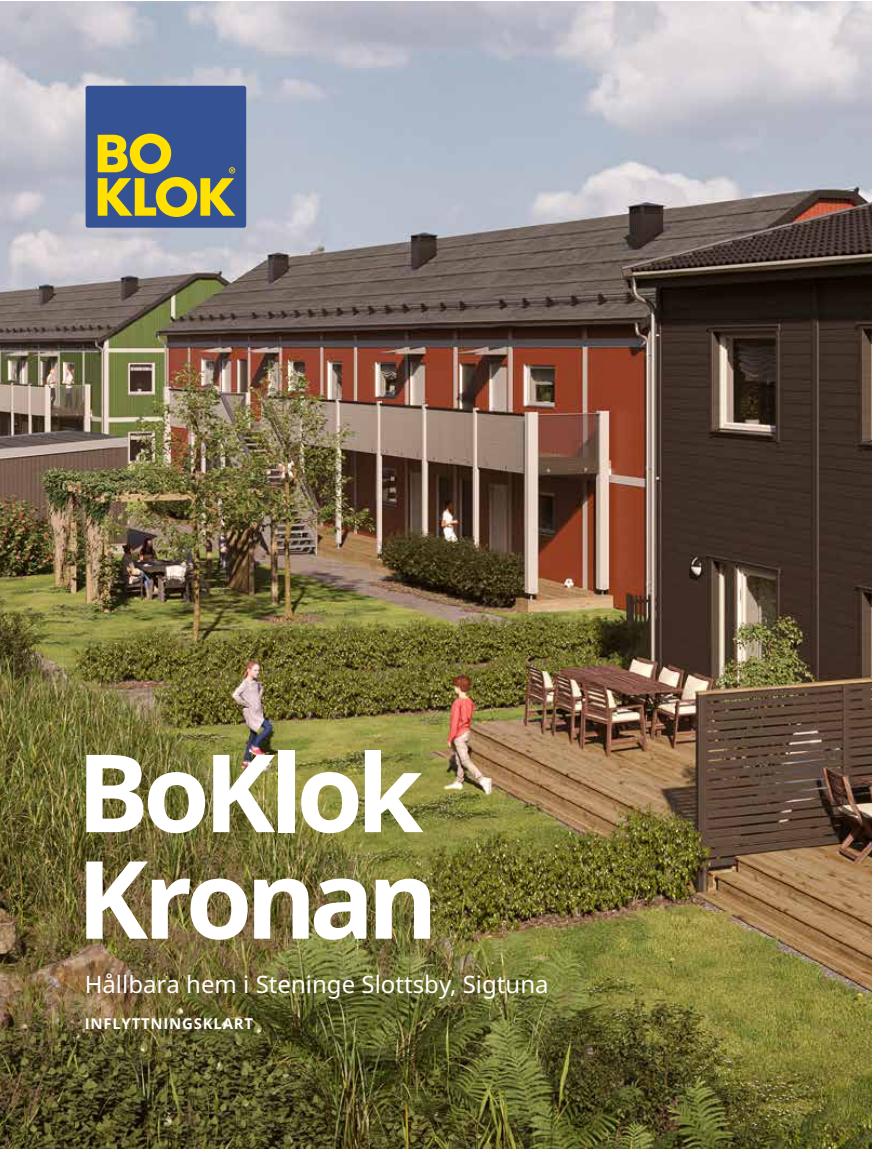
<style>
.page{position:relative;width:872px;height:1149px;background:#fff}
.page>*{position:absolute;margin:0;border:0;box-sizing:border-box;transform-origin:0 0}
.t1{font:700 108px/106.5px "Noto IKEA Latin";letter-spacing:-.06em;color:#fff}
.t2{font:24px "Noto IKEA Latin";color:#fff}
.t3{font:700 15px "Noto IKEA Latin";letter-spacing:.05em;color:#fff}
</style>
<div class="page">
<img style="left:0;top:1px;width:872px;height:1147px">
<div style="left:86px;top:86px;width:160px;height:142px;background:#345294;border-radius:2px"></div>
<svg style="left:98px;top:133px;width:137px;height:84px"></svg>
<h1 class="t1" style="left:77px;top:736px;width:363px">BoKlok<br>Kronan</h1>
<p class="t2" style="left:85px;top:967px;width:465px">Hållbara hem i Steninge Slottsby, Sigtuna</p>
<p class="t3" style="left:85px;top:1012px;width:170px">INFLYTTNINGSKLART</p>
</div>
